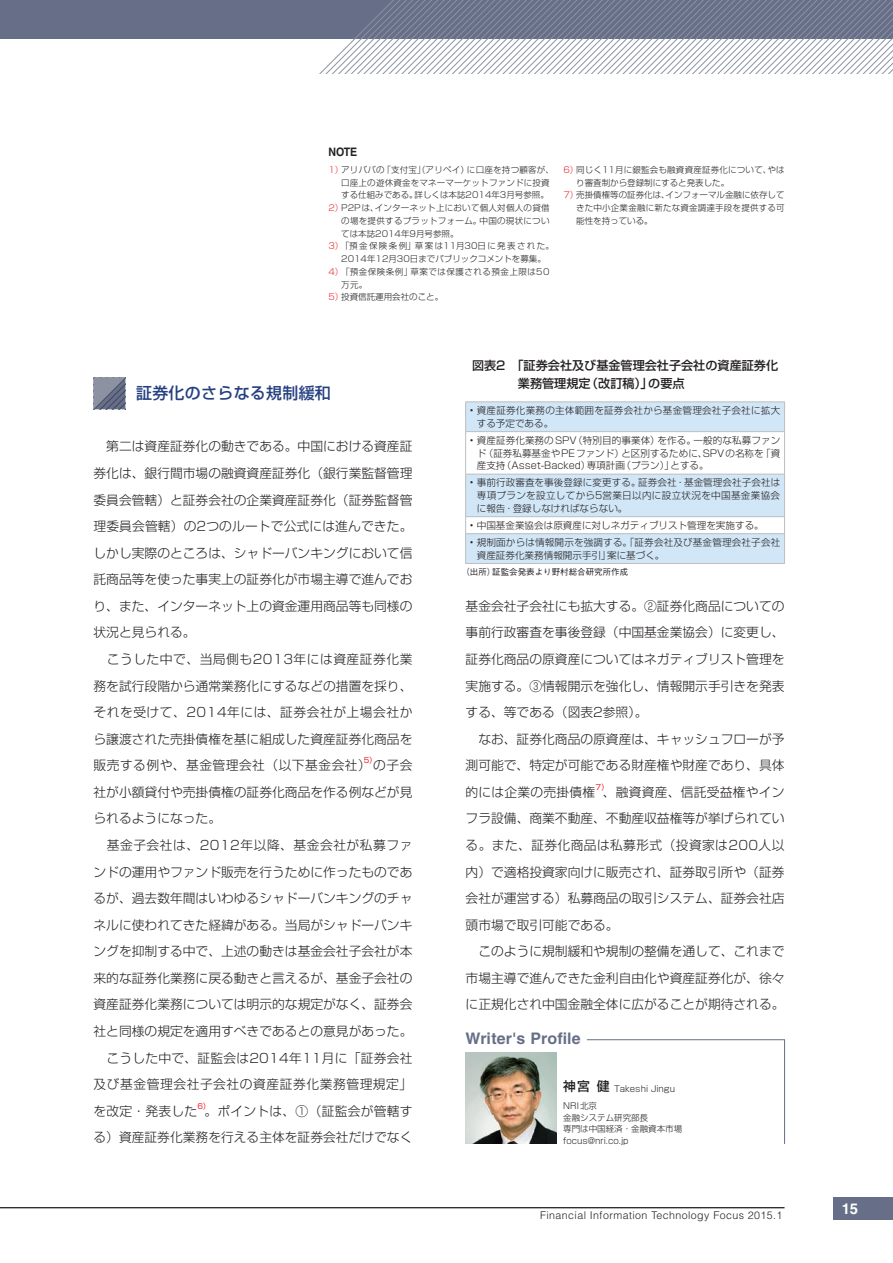
<style>
.page{position:relative;width:893px;height:1263px;background:#fff}
.page>*{position:absolute;margin:0;border:0;box-sizing:border-box;transform-origin:0 0}
.t1{font:700 15.9px "Helvetica LT Std";letter-spacing:.005em;color:#666f87}
.t2{font:500 15.9px "Shin Go Pro";letter-spacing:.02em;color:#264081}
.t3{font:700 14.85px "Helvetica LT Std";color:#fff}
.t4{font:300 12.75px/26.5px "Shin Go Pro";color:#231f20}
.t5{font:500 12.15px/18px "Shin Go Pro";color:#231f20}
.t6{font:700 11.7px "Helvetica LT Std";color:#231f20;scale:.91 1}
.t7{font:300 10.65px "Helvetica LT Std";letter-spacing:.04em;color:#231f20}
.t8{font:300 9.6px/12.8px "Shin Go Pro";color:#231f20;text-align:justify}
.t9{font:300 9.6px/12.8px "Shin Go Pro";letter-spacing:.025em;color:#231f20}
.t10{font:300 8.55px/11.7px "Shin Go Pro";color:#231f20}
.t11{font:300 8.55px "Shin Go Pro";letter-spacing:.03em;color:#231f20}
.t12{font:300 8.55px "Shin Go Pro";letter-spacing:.02em;color:#231f20}
.t13{font:300 8.55px "Shin Go Pro";letter-spacing:.025em;color:#231f20}
.t14{font:300 8.55px "Shin Go Pro";letter-spacing:.16em;color:#231f20}
.t15{font:300 8.55px "Shin Go Pro";letter-spacing:.055em;color:#231f20}
.t16{font:300 8.55px "Shin Go Pro";letter-spacing:.035em;color:#231f20}
.t17{font:500 8.55px "Gothic BBB Pro";color:#231f20}
.t18{font:7.5px "Shin Go Pro";color:#ee1d23}
.s1{color:#ee1d23}
.s2{font-weight:500;font-size:12.75px}
</style>
<div class="page">
<div style="left:0;top:0;width:893px;height:38px;background:#666f87"></div>
<svg style="left:282px;top:0;width:611px;height:74px"></svg>
<svg style="left:586px;top:1039px;width:199px;height:105px"></svg>
<hr style="left:0;top:1207px;width:784px;height:1px;background:#231f20">
<svg style="left:94px;top:377px;width:31px;height:32px"></svg>
<img style="left:466px;top:1053px;width:91px;height:91px">
<svg style="left:466px;top:402px;width:318px;height:161px;fill:#d1e6f6"></svg>
<hr style="left:465px;top:401px;width:320px;height:1px;background:#bcbdc0">
<svg style="left:784px;top:402px;width:1px;height:29px"></svg>
<hr style="left:465px;top:431px;width:320px;height:1px;background:#bcbdc0">
<hr style="left:465px;top:432px;width:1px;height:42px;background:#bcbdc0">
<hr style="left:784px;top:432px;width:1px;height:42px;background:#bcbdc0">
<hr style="left:465px;top:474px;width:320px;height:1px;background:#bcbdc0">
<hr style="left:465px;top:474px;width:1px;height:42px;background:#bcbdc0">
<hr style="left:784px;top:474px;width:1px;height:42px;background:#bcbdc0">
<hr style="left:465px;top:516px;width:320px;height:1px;background:#bcbdc0">
<hr style="left:465px;top:533px;width:320px;height:1px;background:#bcbdc0">
<svg style="left:465px;top:517px;width:1px;height:46px"></svg>
<svg style="left:784px;top:517px;width:1px;height:46px"></svg>
<hr style="left:465px;top:563px;width:320px;height:1px;background:#bcbdc0">
<svg style="left:465px;top:402px;width:1px;height:29px"></svg>
<div style="left:833px;top:1197px;width:60px;height:23px;background:#666f87"></div>
<p class="t6" style="left:328px;top:145px;width:33px">NOTE</p>
<p class="t11" style="left:328px;top:163px;width:227px"><span class="s1">1）</span>アリババの「支付宝」（アリペイ）に口座を持つ顧客が、</p>
<p class="t12" style="left:341px;top:175px;width:210px">口座上の遊休資金をマネーマーケットファンドに投資</p>
<p class="t10" style="left:341px;top:188px;width:209px">する仕組みである。詳しくは本誌2014年3月号参照。</p>
<p class="t11" style="left:328px;top:201px;width:223px"><span class="s1">2）</span>P2Pは、インターネット上において個人対個人の貸借</p>
<p class="t16" style="left:341px;top:214px;width:210px">の場を提供するプラットフォーム。中国の現状につい</p>
<p class="t10" style="left:341px;top:226px;width:119px">ては本誌2014年9月号参照。</p>
<p class="t14" style="left:328px;top:239px;width:227px"><span class="s1">3）</span>「預金保険条例」草案は11月30日に発表された。</p>
<p class="t10" style="left:341px;top:252px;width:206px">2014年12月30日までパブリックコメントを募集。</p>
<p class="t15" style="left:328px;top:265px;width:223px"><span class="s1">4）</span>「預金保険条例」草案では保護される預金上限は50</p>
<p class="t10" style="left:341px;top:277px;width:28px">万元。</p>
<p class="t10" style="left:328px;top:290px;width:116px"><span class="s1">5）</span>投資信託運用会社のこと。</p>
<p class="t13" style="left:563px;top:163px;width:223px"><span class="s1">6）</span>同じく11月に銀監会も融資資産証券化について、やは</p>
<p class="t10" style="left:576px;top:175px;width:155px">り審査制から登録制にすると発表した。</p>
<p class="t10" style="left:563px;top:188px;width:223px"><span class="s1">7）</span>売掛債権等の証券化は、インフォーマル金融に依存して</p>
<p class="t12" style="left:576px;top:201px;width:210px">きた中小企業金融に新たな資金調達手段を提供する可</p>
<p class="t10" style="left:576px;top:214px;width:78px">能性を持っている。</p>
<p class="t2" style="left:136px;top:380px;width:196px">証券化のさらなる規制緩和</p>
<p class="t4" style="left:94px;top:432px;width:320px">　第二は資産証券化の動きである。中国における資産証券化は、銀行間市場の融資資産証券化（銀行業監督管理委員会管轄）と証券会社の企業資産証券化（証券監督管理委員会管轄）の2つのルートで公式には進んできた。しかし実際のところは、シャドーバンキングにおいて信託商品等を使った事実上の証券化が市場主導で進んでおり、また、インターネット上の資金運用商品等も同様の状況と見られる。<br>　こうした中で、当局側も2013年には資産証券化業務を試行段階から通常業務化にするなどの措置を採り、それを受けて、2014年には、証券会社が上場会社から譲渡された売掛債権を基に組成した資産証券化商品を販売する例や、基金管理会社（以下基金会社）の子会</p>
<p class="t18" style="left:364px;top:754px;width:14px">5）</p>
<p class="t4" style="left:94px;top:777px;width:320px">社が小額貸付や売掛債権の証券化商品を作る例などが見られるようになった。<br>　基金子会社は、2012年以降、基金会社が私募ファンドの運用やファンド販売を行うために作ったものであるが、過去数年間はいわゆるシャドーバンキングのチャネルに使われてきた経緯がある。当局がシャドーバンキングを抑制する中で、上述の動きは基金会社子会社が本来的な証券化業務に戻る動きと言えるが、基金子会社の資産証券化業務については明示的な規定がなく、証券会社と同様の規定を適用すべきであるとの意見があった。　こうした中で、証監会は2014年11月に「証券会社及び基金管理会社子会社の資産証券化業務管理規定」を改定・発表した</p>
<p class="t18" style="left:198px;top:1100px;width:14px">6）</p>
<p class="t4" style="left:94px;top:1096px;width:320px;text-align:right">。ポイントは、①（証監会が管轄す<br>る）資産証券化業務を行える主体を証券会社だけでなく</p>
<p class="t5" style="left:518px;top:355px;width:262px;text-indent:-46px">図表2　「証券会社及び基金管理会社子会社の資産証券化業務管理規定（改訂稿）」の要点</p>
<p class="t9" style="left:477px;top:403px;width:305px;text-indent:-7px">• 資産証券化業務の主体範囲を証券会社から基金管理会社子会社に拡大する予定である。</p>
<p class="t8" style="left:477px;top:433px;width:305px;text-indent:-7px">• 資産証券化業務のSPV（特別目的事業体）を作る。一般的な私募ファンド（証券私募基金やPEファンド）と区別するために、SPVの名称を「資産支持（Asset-Backed）専項計画（プラン）」とする。</p>
<p class="t8" style="left:477px;top:475px;width:305px;text-indent:-7px">• 事前行政審査を事後登録に変更する。証券会社・基金管理会社子会社は専項プランを設立してから5営業日以内に設立状況を中国基金業協会に報告・登録しなければならない。</p>
<p class="t8" style="left:470px;top:518px;width:295px">• 中国基金業協会は原資産に対しネガティブリスト管理を実施する。</p>
<p class="t8" style="left:477px;top:535px;width:305px;text-indent:-7px">• 規制面からは情報開示を強調する。「証券会社及び基金管理会社子会社資産証券化業務情報開示手引」案に基づく。</p>
<p class="t17" style="left:461px;top:565px;width:168px">（出所）証監会発表より野村総合研究所作成</p>
<p class="t4" style="left:466px;top:591px;width:320px">基金会社子会社にも拡大する。②証券化商品についての事前行政審査を事後登録（中国基金業協会）に変更し、証券化商品の原資産についてはネガティブリスト管理を実施する。③情報開示を強化し、情報開示手引きを発表する、等である（図表2参照）。<br>　なお、証券化商品の原資産は、キャッシュフローが予測可能で、特定が可能である財産権や財産であり、具体的には企業の売掛債権</p>
<p class="t18" style="left:596px;top:781px;width:14px">7）</p>
<p class="t4" style="left:466px;top:777px;width:320px;text-indent:137px">、融資資産、信託受益権やインフラ設備、商業不動産、不動産収益権等が挙げられている。また、証券化商品は私募形式（投資家は200人以内）で適格投資家向けに販売され、証券取引所や（証券会社が運営する）私募商品の取引システム、証券会社店頭市場で取引可能である。<br>　このように規制緩和や規制の整備を通して、これまで市場主導で進んできた金利自由化や資産証券化が、徐々に正規化され中国金融全体に広がることが期待される。</p>
<p class="t1" style="left:466px;top:1029px;width:117px">Writer's Profile</p>
<p class="t10" style="left:563px;top:1080px;width:113px;line-height:16.5px"><span class="s2">神宮 健</span> Takeshi Jingu<br>NRI北京</p>
<p class="t10" style="left:563px;top:1110px;width:121px">金融システム研究部長<br>専門は中国経済・金融資本市場focus@nri.co.jp</p>
<p class="t7" style="left:540px;top:1209px;width:244px">Financial Information Technology Focus 2015.1</p>
<p class="t3" style="left:842px;top:1199px;width:18px">15</p>
</div>
